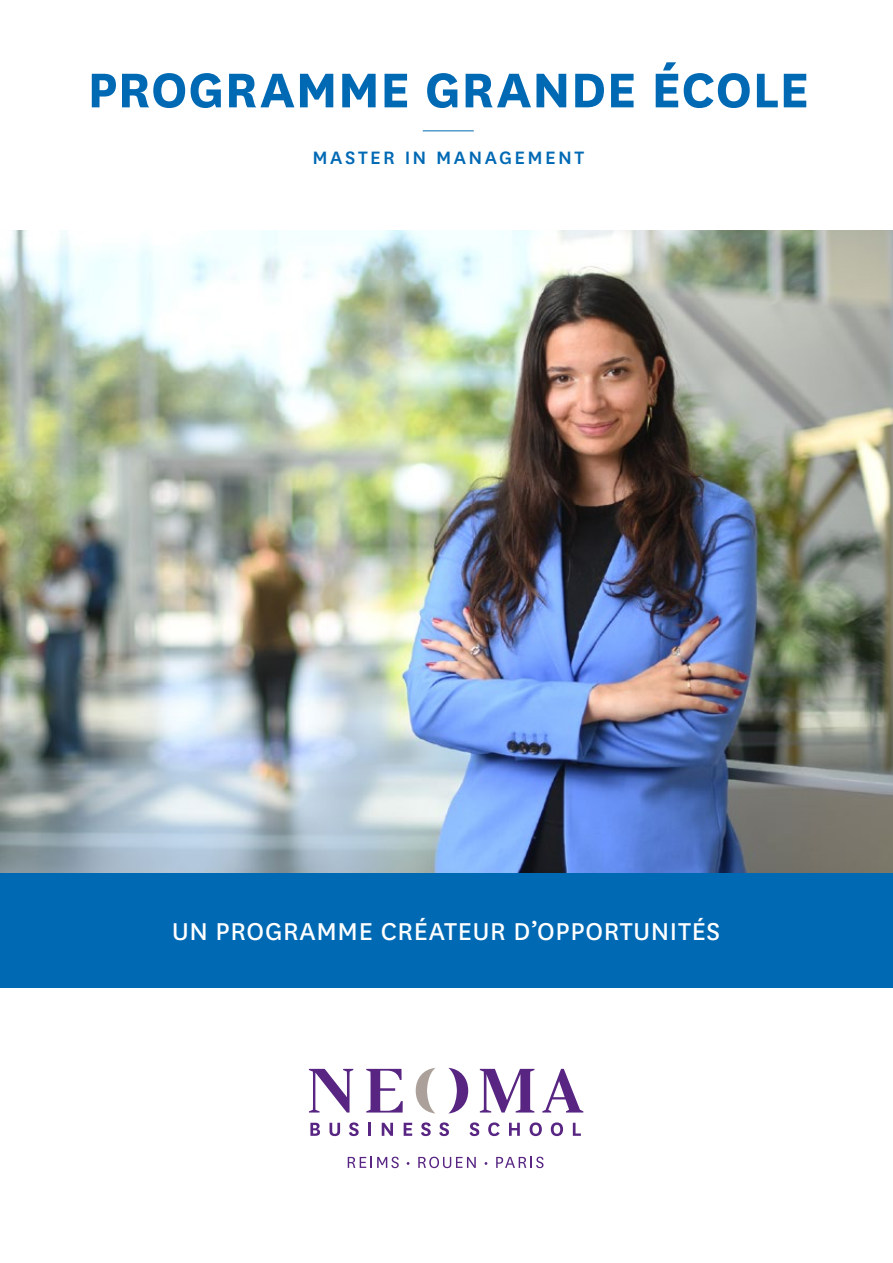
<style>
.page{position:relative;width:893px;height:1263px;background:#fff}
.page>*{position:absolute;margin:0;border:0;box-sizing:border-box;transform-origin:0 0}
.t1{font:700 57px "National";letter-spacing:.01em;color:#0069b4}
.t2{font:28.5px "National";letter-spacing:.025em;color:#fff}
.t3{font:500 21px "National";letter-spacing:.115em;color:#0069b4}
</style>
<div class="page">
<img style="left:0;top:230px;width:893px;height:643px">
<hr style="left:423px;top:130px;width:51px;height:1px;background:#0069b4">
<svg style="left:366px;top:1069px;width:37px;height:43px"></svg>
<svg style="left:309px;top:1069px;width:44px;height:43px"></svg>
<svg style="left:480px;top:1069px;width:54px;height:43px"></svg>
<svg style="left:448px;top:1068px;width:20px;height:45px"></svg>
<svg style="left:416px;top:1068px;width:19px;height:45px"></svg>
<svg style="left:542px;top:1069px;width:41px;height:43px"></svg>
<svg style="left:310px;top:1123px;width:10px;height:13px"></svg>
<svg style="left:330px;top:1123px;width:10px;height:13px"></svg>
<svg style="left:349px;top:1122px;width:10px;height:14px"></svg>
<svg style="left:368px;top:1123px;width:3px;height:13px"></svg>
<svg style="left:382px;top:1123px;width:11px;height:13px"></svg>
<svg style="left:404px;top:1123px;width:8px;height:13px"></svg>
<svg style="left:421px;top:1122px;width:10px;height:14px"></svg>
<svg style="left:439px;top:1122px;width:10px;height:14px"></svg>
<svg style="left:469px;top:1122px;width:10px;height:14px"></svg>
<svg style="left:488px;top:1122px;width:12px;height:14px"></svg>
<svg style="left:509px;top:1123px;width:11px;height:13px"></svg>
<svg style="left:530px;top:1122px;width:12px;height:14px"></svg>
<svg style="left:551px;top:1122px;width:12px;height:14px"></svg>
<svg style="left:573px;top:1123px;width:8px;height:13px"></svg>
<svg style="left:348px;top:1157px;width:51px;height:11px"></svg>
<svg style="left:418px;top:1157px;width:58px;height:11px"></svg>
<svg style="left:496px;top:1157px;width:47px;height:11px"></svg>
<div style="left:0;top:873px;width:893px;height:115px;background:#0069b4"></div>
<h1 class="t1" style="left:87px;top:50px;width:723px">PROGRAMME GRANDE ÉCOLE</h1>
<p class="t3" style="left:312px;top:144px;width:273px">MASTER IN MANAGEMENT</p>
<p class="t2" style="left:172px;top:912px;width:550px">UN PROGRAMME CRÉATEUR D’OPPORTUNITÉS</p>
</div>
